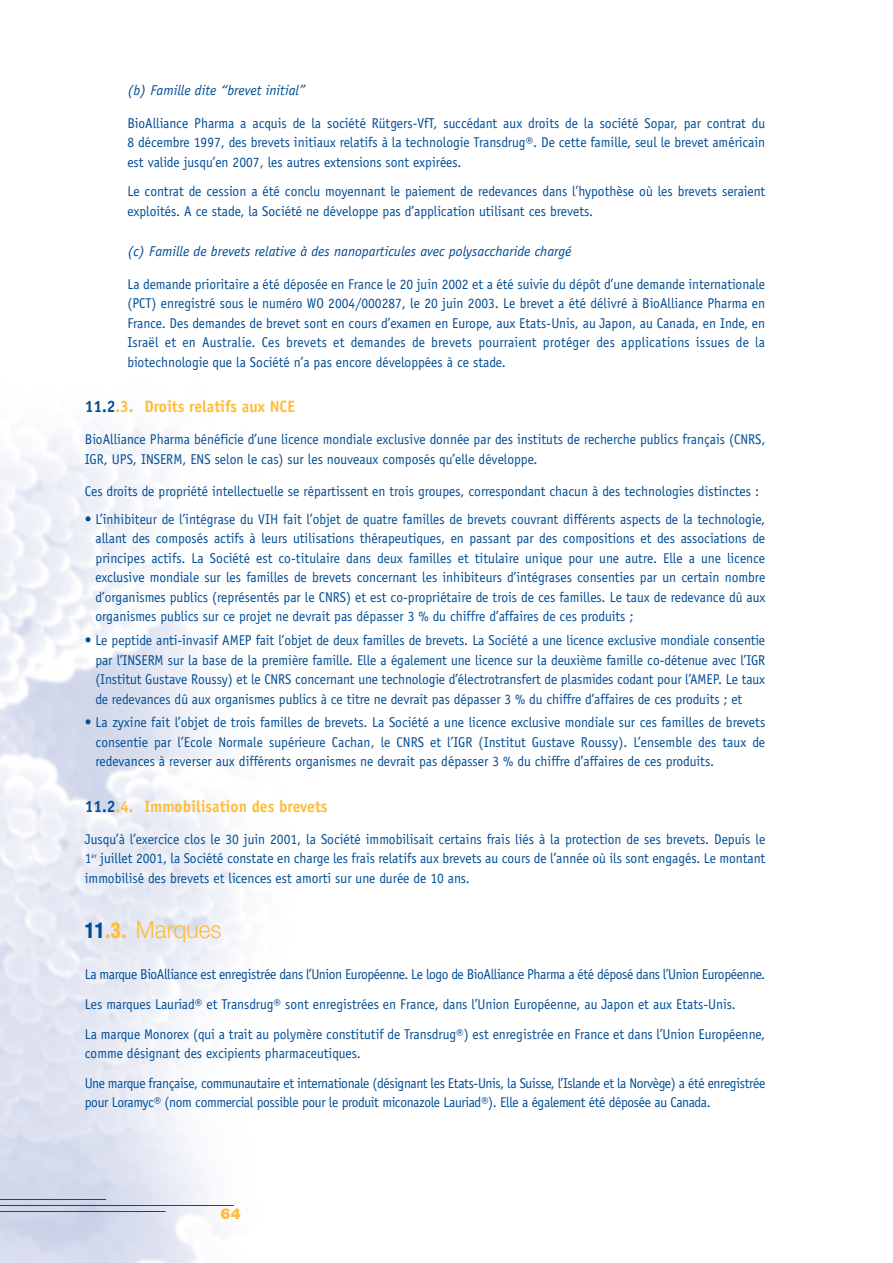
<style>
.page{position:relative;width:893px;height:1263px;background:#fff}
.page>*{position:absolute;margin:0;border:0;box-sizing:border-box;transform-origin:0 0}
.t1{font:300 24px "Helvetica Neue";color:#febd3b;scale:.95 1}
.t2{font:700 16.5px "Officina Sans";color:#febd3b;scale:.95 1}
.t3{font:900 15px "Helvetica Neue";color:#febd3b}
.t4{font:14.25px/19.5px "Officina Sans";color:#014d95;text-align:justify;scale:.95 1}
.t5{font:14.25px/29.7px "Officina Sans";letter-spacing:-.02em;color:#014d95;scale:.95 1}
.t6{font:14.25px/29.7px "Officina Sans";letter-spacing:-.025em;color:#014d95;scale:.95 1}
.t7{font:italic 14.25px "Officina Sans";color:#014d95}
.s1{color:#014d95}
.s2{font-family:"Helvetica";font-weight:900;font-stretch:condensed;font-size:21px;color:#014d95}
.s3{font-family:"Officina Sans";font-weight:700;font-size:21px}
.s4{font-family:"Helvetica";font-weight:900;font-stretch:condensed;font-size:21px}
</style>
<div class="page">
<hr style="left:0;top:1205px;width:234px;height:1px;background:#014d95">
<hr style="left:0;top:1199px;width:106px;height:1px;background:#014d95">
<hr style="left:0;top:1211px;width:166px;height:1px;background:#014d95">
<p class="t7" style="left:127px;top:85px;width:180px">(b) Famille dite “brevet initial”</p>
<p class="t4" style="left:127px;top:114px;width:673px">BioAlliance Pharma a acquis de la société Rütgers-VfT, succédant aux droits de la société Sopar, par contrat du 8 décembre 1997, des brevets initiaux relatifs à la technologie Transdrug®. De cette famille, seul le brevet américain est valide jusqu’en 2007, les autres extensions sont expirées.</p>
<p class="t4" style="left:127px;top:183px;width:673px">Le contrat de cession a été conclu moyennant le paiement de redevances dans l’hypothèse où les brevets seraient exploités. A ce stade, la Société ne développe pas d’application utilisant ces brevets.</p>
<p class="t7" style="left:127px;top:246px;width:445px">(c) Famille de brevets relative à des nanoparticules avec polysaccharide chargé</p>
<p class="t4" style="left:127px;top:275px;width:673px">La demande prioritaire a été déposée en France le 20 juin 2002 et a été suivie du dépôt d’une demande internationale (PCT) enregistré sous le numéro WO 2004/000287, le 20 juin 2003. Le brevet a été délivré à BioAlliance Pharma en France. Des demandes de brevet sont en cours d’examen en Europe, aux Etats-Unis, au Japon, au Canada, en Inde, en Israël et en Australie. Ces brevets et demandes de brevets pourraient protéger des applications issues de la biotechnologie que la Société n’a pas encore développées à ce stade.</p>
<p class="t2" style="left:85px;top:400px;width:223px"><span class="s1">11.2</span>.3. Droits relatifs aux NCE</p>
<p class="t4" style="left:85px;top:431px;width:718px">BioAlliance Pharma bénéficie d’une licence mondiale exclusive donnée par des instituts de recherche publics français (CNRS,<br>IGR, UPS, INSERM, ENS selon le cas) sur les nouveaux composés qu’elle développe.</p>
<p class="t4" style="left:85px;top:483px;width:711px">Ces droits de propriété intellectuelle se répartissent en trois groupes, correspondant chacun à des technologies distinctes :</p>
<p class="t4" style="left:96px;top:511px;width:707px;text-indent:-11px">• L’inhibiteur de l’intégrase du VIH fait l’objet de quatre familles de brevets couvrant différents aspects de la technologie, allant des composés actifs à leurs utilisations thérapeutiques, en passant par des compositions et des associations de principes actifs. La Société est co-titulaire dans deux familles et titulaire unique pour une autre. Elle a une licence exclusive mondiale sur les familles de brevets concernant les inhibiteurs d’intégrases consenties par un certain nombre d’organismes publics (représentés par le CNRS) et est co-propriétaire de trois de ces familles. Le taux de redevance dû aux organismes publics sur ce projet ne devrait pas dépasser 3 % du chiffre d’affaires de ces produits ;</p>
<p class="t4" style="left:95px;top:632px;width:707px;text-indent:-11px">• Le peptide anti-invasif AMEP fait l’objet de deux familles de brevets. La Société a une licence exclusive mondiale consentie par l’INSERM sur la base de la première famille. Elle a également une licence sur la deuxième famille co-détenue avec l’IGR (Institut Gustave Roussy) et le CNRS concernant une technologie d’électrotransfert de plasmides codant pour l’AMEP. Le taux de redevances dû aux organismes publics à ce titre ne devrait pas dépasser 3 % du chiffre d’affaires de ces produits ; et</p>
<p class="t4" style="left:96px;top:714px;width:706px;text-indent:-11px">• La zyxine fait l’objet de trois familles de brevets. La Société a une licence exclusive mondiale sur ces familles de brevets consentie par l’Ecole Normale supérieure Cachan, le CNRS et l’IGR (Institut Gustave Roussy). L’ensemble des taux de redevances à reverser aux différents organismes ne devrait pas dépasser 3 % du chiffre d’affaires de ces produits.</p>
<p class="t2" style="left:85px;top:800px;width:257px"><span class="s1">11.2</span>.4. Immobilisation des brevets</p>
<p class="t4" style="left:85px;top:831px;width:718px">Jusqu’à l’exercice clos le 30 juin 2001, la Société immobilisait certains frais liés à la protection de ses brevets. Depuis le 1<sup>er</sup> juillet 2001, la Société constate en charge les frais relatifs aux brevets au cours de l’année où ils sont engagés. Le montant immobilisé des brevets et licences est amorti sur une durée de 10 ans.</p>
<h1 class="t1" style="left:85px;top:921px;width:145px"><span class="s2">11</span><span class="s3">.</span><span class="s4">3</span><span class="s3">.</span> Marques</h1>
<p class="t5" style="left:85px;top:961px;width:718px">La marque BioAlliance est enregistrée dans l’Union Européenne. Le logo de BioAlliance Pharma a été déposé dans l’Union Européenne.<br>Les marques Lauriad® et Transdrug® sont enregistrées en France, dans l’Union Européenne, au Japon et aux Etats-Unis.<br>La marque Monorex (qui a trait au polymère constitutif de Transdrug®) est enregistrée en France et dans l’Union Européenne,</p>
<p class="t6" style="left:85px;top:1040px;width:718px">comme désignant des excipients pharmaceutiques.<br>Une marque française, communautaire et internationale (désignant les Etats-Unis, la Suisse, l’Islande et la Norvège) a été enregistrée</p>
<p class="t6" style="left:85px;top:1089px;width:660px">pour Loramyc® (nom commercial possible pour le produit miconazole Lauriad®). Elle a également été déposée au Canada.</p>
<p class="t3" style="left:221px;top:1208px;width:22px">64</p>
</div>
